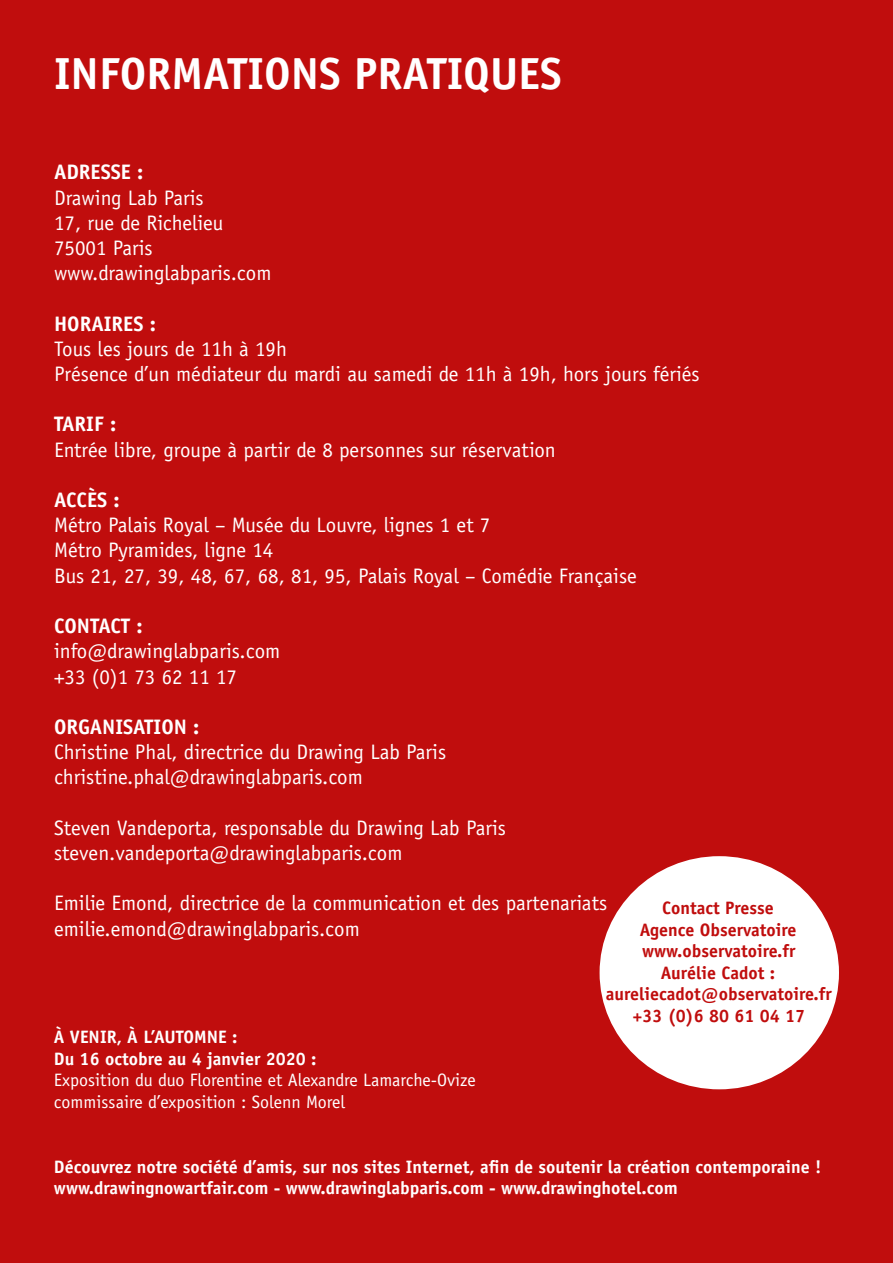
<style>
.page{position:relative;width:893px;height:1263px;background:#c00d0d}
.page>*{position:absolute;margin:0;border:0;box-sizing:border-box;transform-origin:0 0}
.t1{font:700 45px "Officina Sans";color:#fff}
.t2{font:21px/25.2px "Officina Sans";color:#fff}
.t3{font:700 21px "Officina Sans";color:#fff}
.t4{font:700 18px/21.6px "Officina Sans";color:#fff}
.t5{font:700 18px/21.6px "Officina Sans";color:#c00d0d;text-align:center}
.t6{font:18px/21.6px "Officina Sans";color:#fff}
</style>
<div class="page">
<div style="left:600px;top:856px;width:239px;height:233px;background:#fff;border-radius:50%"></div>
<h1 class="t1" style="left:54px;top:56px;width:509px">INFORMATIONS PRATIQUES</h1>
<p class="t3" style="left:54px;top:164px;width:91px">ADRESSE :</p>
<p class="t2" style="left:54px;top:187px;width:219px">Drawing Lab Paris<br>17, rue de Richelieu<br>75001 Paris www.drawinglabparis.com</p>
<p class="t3" style="left:54px;top:315px;width:103px">HORAIRES :</p>
<p class="t2" style="left:54px;top:338px;width:647px">Tous les jours de 11h à 19h<br>Présence d’un médiateur du mardi au samedi de 11h à 19h, hors jours fériés</p>
<p class="t3" style="left:54px;top:416px;width:64px">TARIF :</p>
<p class="t2" style="left:54px;top:439px;width:503px">Entrée libre, groupe à partir de 8 personnes sur réservation</p>
<p class="t3" style="left:54px;top:491px;width:67px">ACCÈS :</p>
<p class="t2" style="left:54px;top:514px;width:584px">Métro Palais Royal – Musée du Louvre, lignes 1 et 7<br>Métro Pyramides, ligne 14<br>Bus 21, 27, 39, 48, 67, 68, 81, 95, Palais Royal – Comédie Française</p>
<p class="t3" style="left:54px;top:617px;width:90px">CONTACT :</p>
<p class="t2" style="left:54px;top:640px;width:228px">info@drawinglabparis.com +33 (0)1 73 62 11 17</p>
<p class="t3" style="left:54px;top:718px;width:147px">ORGANISATION :</p>
<p class="t2" style="left:54px;top:741px;width:394px">Christine Phal, directrice du Drawing Lab Paris christine.phal@drawinglabparis.com</p>
<p class="t2" style="left:54px;top:817px;width:454px">Steven Vandeporta, responsable du Drawing Lab Paris steven.vandeporta@drawinglabparis.com</p>
<p class="t2" style="left:54px;top:892px;width:555px">Emilie Emond, directrice de la communication et des partenariats emilie.emond@drawinglabparis.com</p>
<p class="t5" style="left:606px;top:899px;width:228px">Contact Presse<br>Agence Observatoire www.observatoire.fr<br>Aurélie Cadot : aureliecadot@observatoire.fr +33 (0)6 80 61 04 17</p>
<p class="t4" style="left:54px;top:1028px;width:264px">À VENIR, À L’AUTOMNE :<br>Du 16 octobre au 4 janvier 2020 :</p>
<p class="t6" style="left:54px;top:1071px;width:423px">Exposition du duo Florentine et Alexandre Lamarche-Ovize commissaire d’exposition : Solenn Morel</p>
<p class="t4" style="left:54px;top:1158px;width:769px">Découvrez notre société d’amis, sur nos sites Internet, afin de soutenir la création contemporaine ! www.drawingnowartfair.com - www.drawinglabparis.com - www.drawinghotel.com</p>
</div>
